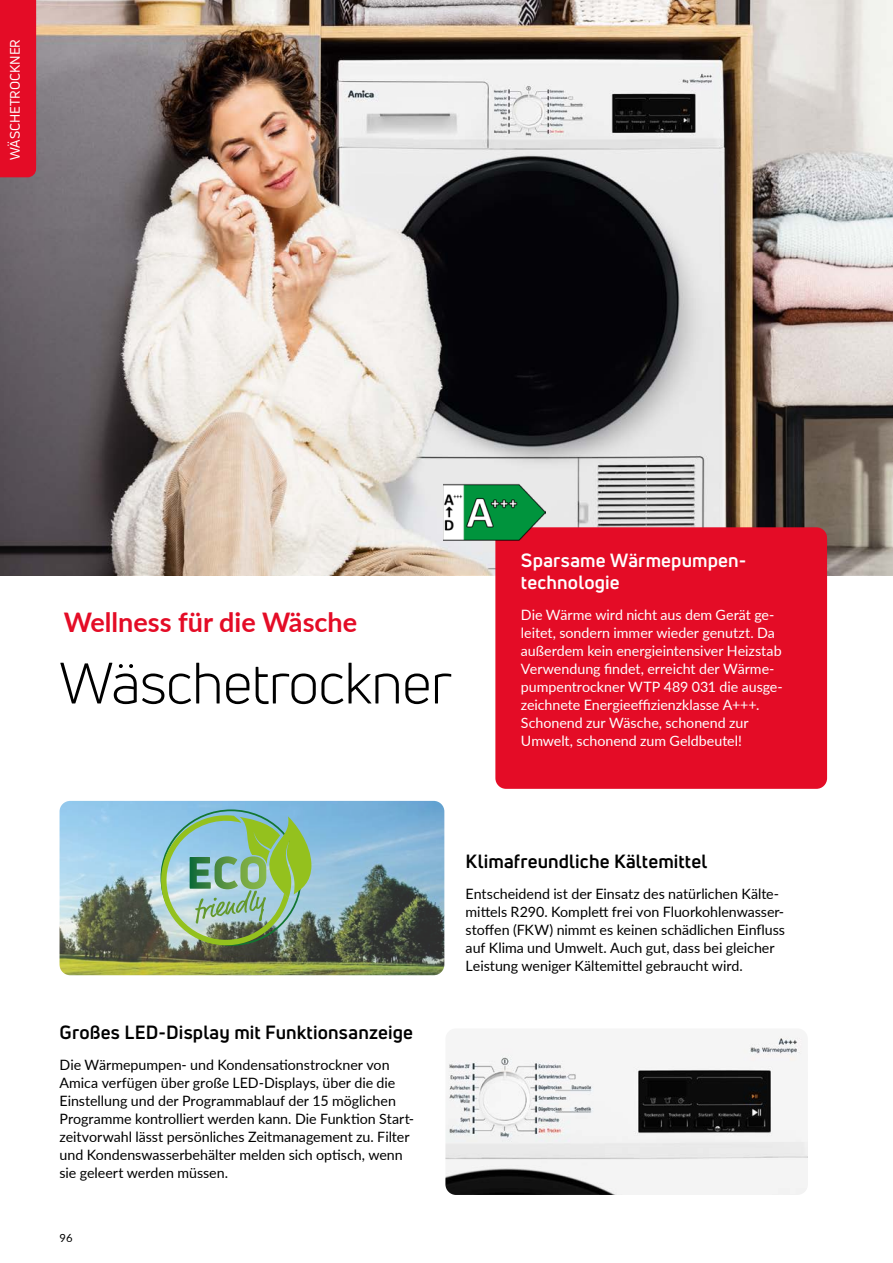
<style>
.page{position:relative;width:893px;height:1263px;background:#fff}
.page>*{position:absolute;margin:0;border:0;box-sizing:border-box;transform-origin:0 0}
.t1{font:57px "Uni Neue";letter-spacing:-.01em;color:#000}
.t2{font:700 27px "Lato";color:#e40c26}
.t3{font:700 18.75px "Uni Neue";letter-spacing:.01em;color:#000}
.t4{font:700 18.75px/22.5px "Uni Neue";letter-spacing:.01em;color:#fff}
.t5{font:14.25px/18px "Lato";letter-spacing:-.005em;color:#000}
.t6{font:14.25px/18px "Lato";color:#fff}
.t7{font:13.5px "Uni Neue";color:#fff}
.t8{font:11.25px "Lato";color:#000}
</style>
<div class="page">
<img style="left:0;top:0;width:893px;height:575px">
<img style="left:60px;top:801px;width:384px;height:174px">
<img style="left:161px;top:815px;width:150px;height:130px">
<img style="left:445px;top:1036px;width:363px;height:159px">
<div style="left:495px;top:527px;width:332px;height:262px;background:#e40c26;border-radius:11px"></div>
<img style="left:443px;top:483px;width:103px;height:63px">
<div style="left:0;top:0;width:36px;height:177px;background:#e40c26"></div>
<p class="t7" style="left:7px;top:160px;width:123px;rotate:-90deg">WÄSCHETROCKNER</p>
<h2 class="t2" style="left:64px;top:602px;width:295px">Wellness für die Wäsche</h2>
<h1 class="t1" style="left:60px;top:649px;width:394px">Wäschetrockner</h1>
<h3 class="t4" style="left:521px;top:549px;width:225px">Sparsame Wärmepumpen&shy;technologie</h3>
<p class="t6" style="left:521px;top:605px;width:263px">Die Wärme wird nicht aus dem Gerät ge&shy;leitet, sondern immer wieder genutzt. Da außerdem kein energieintensiver Heizstab Verwendung findet, erreicht der Wärme&shy;pumpentrockner WTP 489 031 die ausge&shy;zeichnete Energieeffizienzklasse A+++.<br>Schonend zur Wäsche, schonend zur Umwelt, schonend zum Geldbeutel!</p>
<h3 class="t3" style="left:60px;top:1020px;width:355px">Großes LED-Display mit Funktionsanzeige</h3>
<p class="t5" style="left:60px;top:1055px;width:356px">Die Wärmepumpen- und Kondensationstrockner von Amica verfügen über große LED-Displays, über die die Einstellung und der Programmablauf der 15 möglichen Programme kontrolliert werden kann. Die Funktion Start&shy;zeitvorwahl lässt persönliches Zeitmanagement zu. Filter und Kondenswasserbehälter melden sich optisch, wenn sie geleert werden müssen.</p>
<p class="t8" style="left:60px;top:1230px;width:15px">96</p>
<h3 class="t3" style="left:466px;top:850px;width:243px">Klimafreundliche Kältemittel</h3>
<p class="t5" style="left:466px;top:884px;width:321px">Entscheidend ist der Einsatz des natürlichen Kälte&shy;mittels R290. Komplett frei von Fluorkohlenwasser&shy;stoffen (FKW) nimmt es keinen schädlichen Einfluss auf Klima und Umwelt. Auch gut, dass bei gleicher Leistung weniger Kältemittel gebraucht wird.</p>
</div>
